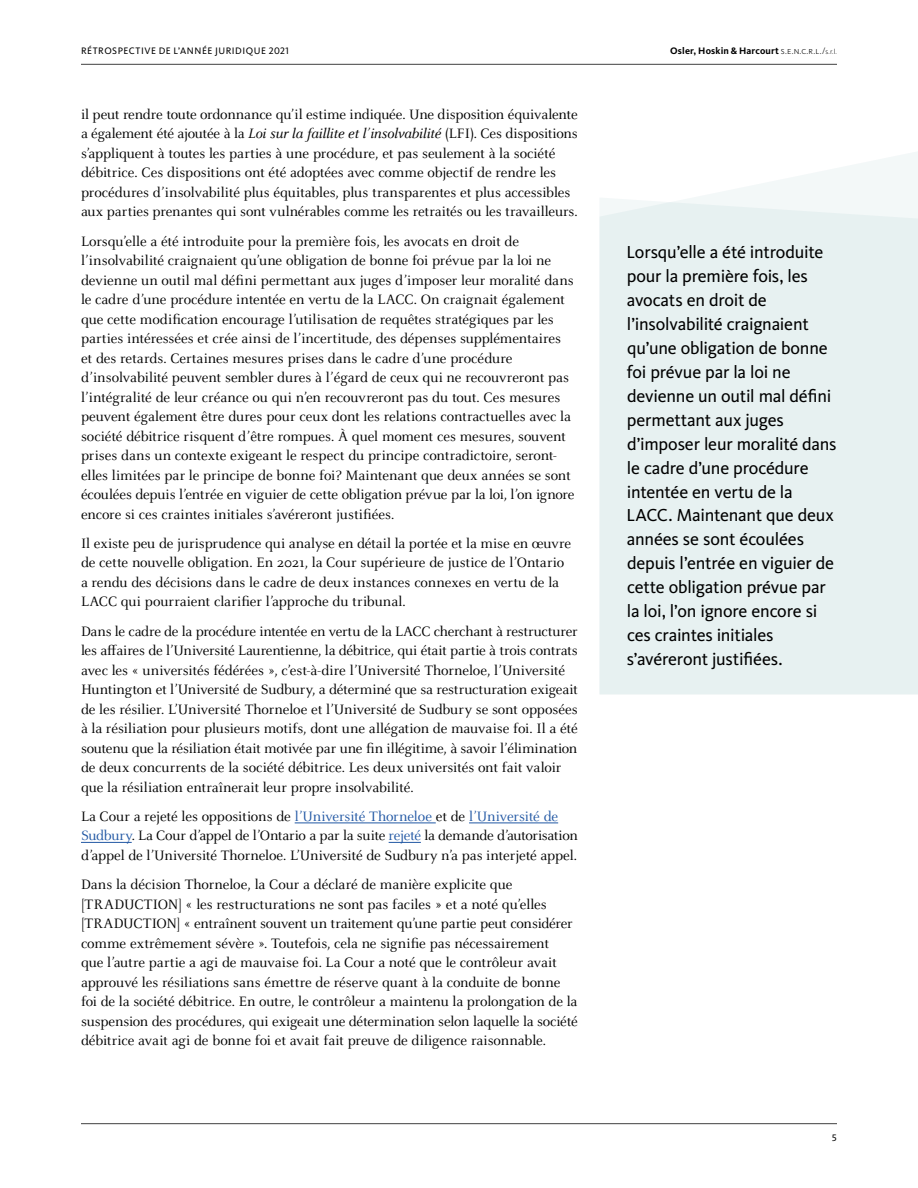
<style>
.page{position:relative;width:918px;height:1188px;background:#fff}
.page>*{position:absolute;margin:0;border:0;box-sizing:border-box;transform-origin:0 0}
.t1{font:18px/24px "Kievit Pro";letter-spacing:-.015em;color:#000}
.t2{font:15px/19.5px "Celeste OT";letter-spacing:-.01em;color:#000}
.t3{font:700 9.75px "Kievit Pro";letter-spacing:.015em;color:#000}
.t4{font:9.75px "Kievit Pro";letter-spacing:.055em;color:#000}
.s1{font-weight:300}
.s2{font-weight:300;font-size:7.35px}
.s3{font-style:italic}
.s4{color:#2258a4}
</style>
<div class="page">
<hr style="left:81px;top:1123px;width:756px;height:1px;background:#414141">
<hr style="left:81px;top:64px;width:756px;height:1px;background:#414141">
<hr style="left:295px;top:823px;width:141px;height:1px;background:#2258a4">
<hr style="left:469px;top:823px;width:89px;height:1px;background:#2258a4">
<hr style="left:81px;top:842px;width:51px;height:1px;background:#2258a4">
<hr style="left:389px;top:842px;width:32px;height:1px;background:#2258a4">
<svg style="left:699px;top:152px;width:219px;height:45px;fill:#f3f8f8"></svg>
<div style="left:599px;top:197px;width:319px;height:498px;background:#e7f1f1"></div>
<p class="t4" style="left:81px;top:45px;width:209px">RÉTROSPECTIVE DE L’ANNÉE JURIDIQUE 2021</p>
<p class="t3" style="left:670px;top:45px;width:168px">Osler, Hoskin &amp; Harcourt <span class="s1">s.e.n.c.r.l./</span><span class="s2">s.r.l.</span></p>
<p class="t2" style="left:81px;top:105px;width:498px">il peut rendre toute ordonnance qu’il estime indiquée. Une disposition équivalente a également été ajoutée à la <span class="s3">Loi sur la faillite et l’insolvabilité</span> (LFI). Ces dispositions s’appliquent à toutes les parties à une procédure, et pas seulement à la société débitrice. Ces dispositions ont été adoptées avec comme objectif de rendre les procédures d’insolvabilité plus équitables, plus transparentes et plus accessibles aux parties prenantes qui sont vulnérables comme les retraités ou les travailleurs.</p>
<p class="t2" style="left:81px;top:231px;width:495px">Lorsqu’elle a été introduite pour la première fois, les avocats en droit de l’insolvabilité craignaient qu’une obligation de bonne foi prévue par la loi ne devienne un outil mal défini permettant aux juges d’imposer leur moralité dans le cadre d’une procédure intentée en vertu de la LACC. On craignait également que cette modification encourage l’utilisation de requêtes stratégiques par les parties intéressées et crée ainsi de l’incertitude, des dépenses supplémentaires et des retards. Certaines mesures prises dans le cadre d’une procédure d’insolvabilité peuvent sembler dures à l’égard de ceux qui ne recouvreront pas l’intégralité de leur créance ou qui n’en recouvreront pas du tout. Ces mesures peuvent également être dures pour ceux dont les relations contractuelles avec la société débitrice risquent d’être rompues. À quel moment ces mesures, souvent prises dans un contexte exigeant le respect du principe contradictoire, seront&shy;elles limitées par le principe de bonne foi? Maintenant que deux années se sont écoulées depuis l’entrée en viguier de cette obligation prévue par la loi, l’on ignore encore si ces craintes initiales s’avéreront justifiées.</p>
<p class="t2" style="left:81px;top:534px;width:492px">Il existe peu de jurisprudence qui analyse en détail la portée et la mise en œuvre de cette nouvelle obligation. En 2021, la Cour supérieure de justice de l’Ontario a rendu des décisions dans le cadre de deux instances connexes en vertu de la LACC qui pourraient clarifier l’approche du tribunal.</p>
<p class="t2" style="left:81px;top:621px;width:498px">Dans le cadre de la procédure intentée en vertu de la LACC cherchant à restructurer les affaires de l’Université Laurentienne, la débitrice, qui était partie à trois contrats avec les « universités fédérées », c’est-à-dire l’Université Thorneloe, l’Université Huntington et l’Université de Sudbury, a déterminé que sa restructuration exigeait de les résilier. L’Université Thorneloe et l’Université de Sudbury se sont opposées à la résiliation pour plusieurs motifs, dont une allégation de mauvaise foi. Il a été soutenu que la résiliation était motivée par une fin illégitime, à savoir l’élimination de deux concurrents de la société débitrice. Les deux universités ont fait valoir que la résiliation entraînerait leur propre insolvabilité.</p>
<p class="t2" style="left:81px;top:807px;width:498px">La Cour a rejeté les oppositions de <span class="s4">l’Université Thorneloe</span> et de <span class="s4">l’Université de<br>Sudbury</span>. La Cour d’appel de l’Ontario a par la suite <span class="s4">rejeté</span> la demande d’autorisation d’appel de l’Université Thorneloe. L’Université de Sudbury n’a pas interjeté appel.</p>
<p class="t2" style="left:81px;top:875px;width:498px">Dans la décision Thorneloe, la Cour a déclaré de manière explicite que [TRADUCTION] « les restructurations ne sont pas faciles » et a noté qu’elles [TRADUCTION] « entraînent souvent un traitement qu’une partie peut considérer comme extrêmement sévère ». Toutefois, cela ne signifie pas nécessairement<br>que l’autre partie a agi de mauvaise foi. La Cour a noté que le contrôleur avait approuvé les résiliations sans émettre de réserve quant à la conduite de bonne foi de la société débitrice. En outre, le contrôleur a maintenu la prolongation de la suspension des procédures, qui exigeait une détermination selon laquelle la société débitrice avait agi de bonne foi et avait fait preuve de diligence raisonnable.</p>
<p class="t1" style="left:627px;top:239px;width:212px">Lorsqu’elle a été introduite pour la première fois, les avocats en droit de l’insolvabilité craignaient qu’une obligation de bonne foi prévue par la loi ne devienne un outil mal défini permettant aux juges d’imposer leur moralité dans le cadre d’une procédure intentée en vertu de la<br>LACC. Maintenant que deux années se sont écoulées depuis l’entrée en viguier de cette obligation prévue par la loi, l’on ignore encore si ces craintes initiales s’avéreront justifiées.</p>
<p class="t4" style="left:832px;top:1132px;width:7px">5</p>
</div>
